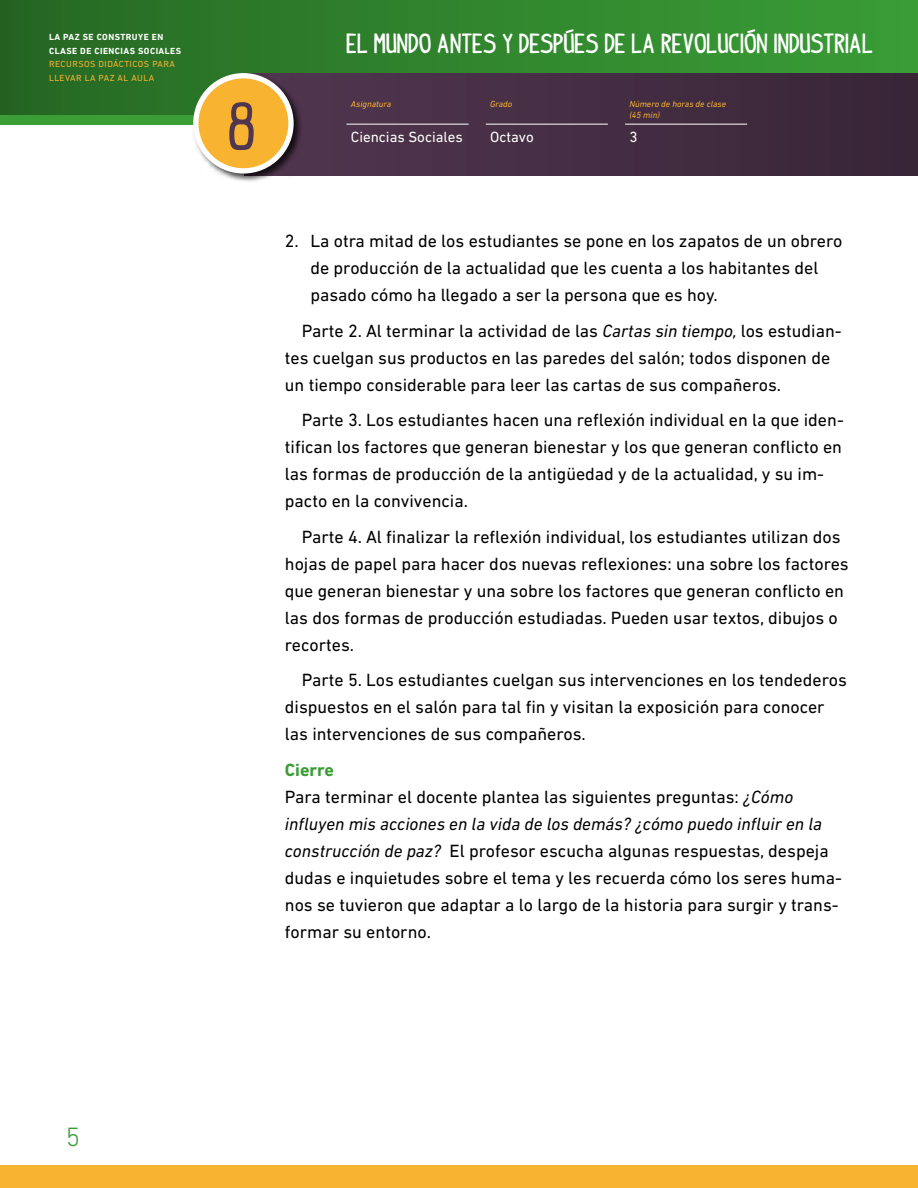
<style>
.page{position:relative;width:918px;height:1188px;background:#fff}
.page>*{position:absolute;margin:0;border:0;box-sizing:border-box;transform-origin:0 0}
.t1{font:700 51.9px "indypimp";color:#51364f}
.t2{font:300 27px "DIN Next LT Pro";color:#3a9d36}
.t3{font:700 21.3px "indypimp";color:#fff}
.P2{font:18px/27px "DIN Next LT Pro";color:#000}
.P1{font:18px/27px "DIN Next LT Pro";color:#000}
.t2-2{font:700 18px "DIN Next LT Pro";color:#3a9d36}
.t4{font:15px "DIN Next LT Pro";color:#fff}
.t5{font:italic 9px/10.8px "DIN Next LT Pro";color:#f8b330}
.t6{font:700 9px/13.5px "DIN Next LT Pro";letter-spacing:.05em;color:#fff}
.t7{font:9px/13.5px "DIN Next LT Pro";letter-spacing:.05em;color:#f8b330}
.s1{font-style:italic}
</style>
<div class="page">
<div style="left:0;top:0;width:918px;height:115px;background:linear-gradient(to right,#266823,#3a9f36)"></div>
<div style="left:0;top:1165px;width:918px;height:23px;background:#f8b330"></div>
<div style="left:243px;top:73px;width:675px;height:102px;background:#442d42"></div>
<hr style="left:347px;top:124px;width:122px;height:1px;background:#fff">
<hr style="left:486px;top:124px;width:122px;height:1px;background:#fff">
<hr style="left:625px;top:124px;width:122px;height:1px;background:#fff">
<div style="left:192px;top:71px;width:111px;height:112px;background:#000;opacity:.75"></div>
<div style="left:196px;top:76px;width:95px;height:95px;background:#f8b330;border-radius:50%"></div>
<div style="left:193px;top:73px;width:101px;height:101px;border:5px solid #fff;border-radius:50%"></div>
<svg style="left:566px;top:29px;width:8px;height:4px"></svg>
<svg style="left:747px;top:29px;width:8px;height:4px"></svg>
<p class="t6" style="left:49px;top:31px;width:134px">LA PAZ SE CONSTRUYE EN<br>CLASE DE CIENCIAS SOCIALES</p>
<p class="t7" style="left:49px;top:58px;width:127px">RECURSOS DIDÁCTICOS PARA<br>LLEVAR LA PAZ AL AULA</p>
<h1 class="t1" style="left:229px;top:102px;width:30px">8</h1>
<p class="t3" style="left:347px;top:33px;width:528px">EL MUNDO ANTES Y DESPUES DE LA REVOLUCION INDUSTRIAL</p>
<p class="t5" style="left:351px;top:99px;width:42px">Asignatura</p>
<p class="t4" style="left:351px;top:128px;width:113px">Ciencias Sociales</p>
<p class="t5" style="left:490px;top:99px;width:24px">Grado</p>
<p class="t4" style="left:490px;top:128px;width:45px">Octavo</p>
<p class="t5" style="left:629px;top:99px;width:98px">Número de horas de clase (45 min)</p>
<p class="t4" style="left:629px;top:128px;width:10px">3</p>
<p class="P1" style="left:310px;top:228px;width:534px;text-indent:-26px">2. La otra mitad de los estudiantes se pone en los zapatos de un obrero de producción de la actualidad que les cuenta a los habitantes del pasado cómo ha llegado a ser la persona que es hoy.</p>
<p class="P2" style="left:285px;top:317px;width:558px;text-indent:17px">Parte 2. Al terminar la actividad de las <span class="s1">Cartas sin tiempo,</span> los estudian&shy;tes cuelgan sus productos en las paredes del salón; todos disponen de un tiempo considerable para leer las cartas de sus compañeros.</p>
<p class="P2" style="left:285px;top:407px;width:560px;text-indent:17px">Parte 3. Los estudiantes hacen una reflexión individual en la que iden&shy;tifican los factores que generan bienestar y los que generan conflicto en las formas de producción de la antigüedad y de la actualidad, y su im&shy;pacto en la convivencia.</p>
<p class="P2" style="left:285px;top:523px;width:565px;text-indent:17px">Parte 4. Al finalizar la reflexión individual, los estudiantes utilizan dos hojas de papel para hacer dos nuevas reflexiones: una sobre los factores que generan bienestar y una sobre los factores que generan conflicto en las dos formas de producción estudiadas. Pueden usar textos, dibujos o recortes.</p>
<p class="P2" style="left:285px;top:667px;width:563px;text-indent:17px">Parte 5. Los estudiantes cuelgan sus intervenciones en los tendederos dispuestos en el salón para tal fin y visitan la exposición para conocer las intervenciones de sus compañeros.</p>
<p class="t2-2" style="left:285px;top:759px;width:51px">Cierre</p>
<p class="P1" style="left:285px;top:783px;width:558px">Para terminar el docente plantea las siguientes preguntas: <span class="s1">¿Cómo influyen mis acciones en la vida de los demás? ¿cómo puedo influir en la construcción de paz?</span> El profesor escucha algunas respuestas, despeja dudas e inquietudes sobre el tema y les recuerda cómo los seres huma&shy;nos se tuvieron que adaptar a lo largo de la historia para surgir y trans&shy;formar su entorno.</p>
<h2 class="t2" style="left:66px;top:1121px;width:16px">5</h2>
</div>
